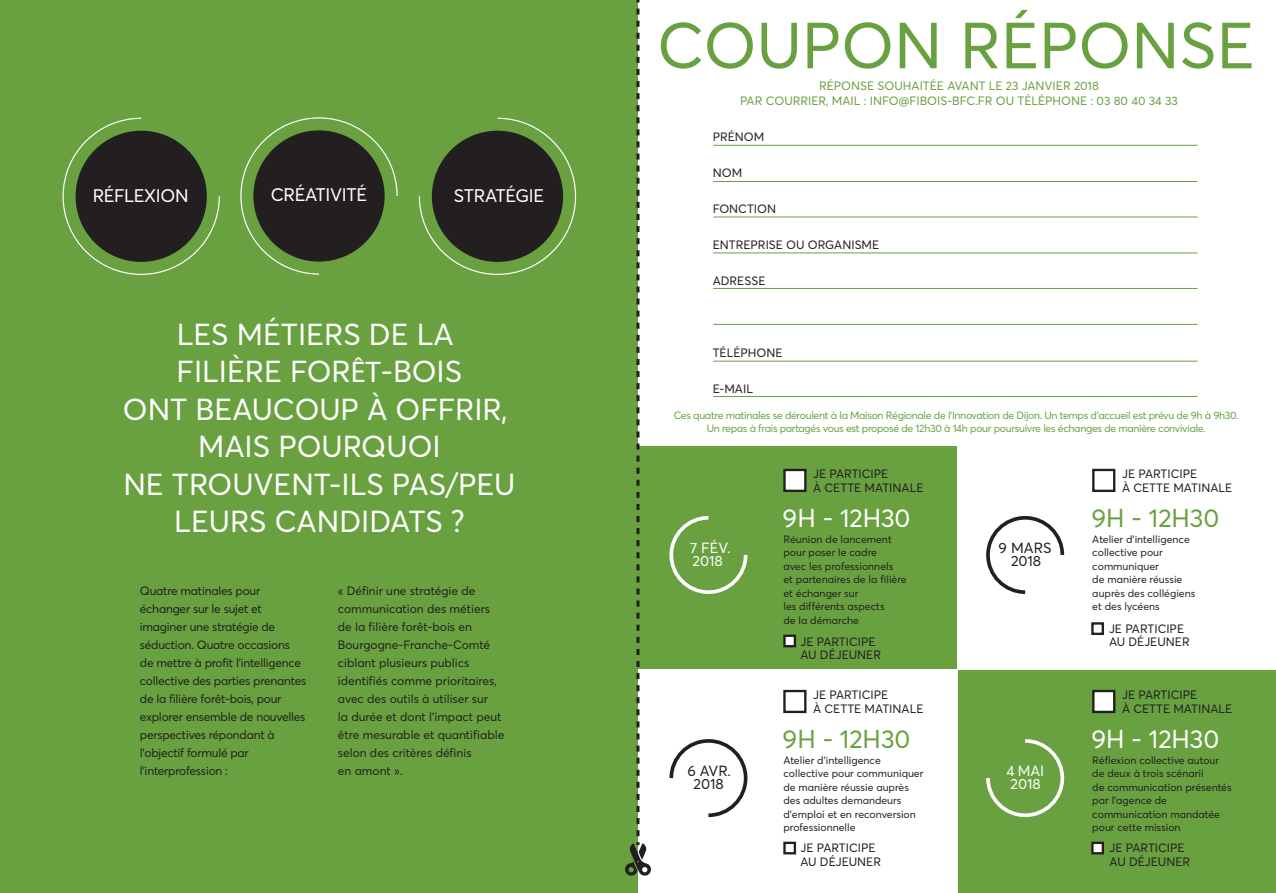
<style>
.page{position:relative;width:1276px;height:893px;background:#fff}
.page>*{position:absolute;margin:0;border:0;box-sizing:border-box;transform-origin:0 0}
.t1{font:64.2px "Averta Demo PE Cutted Demo";color:#69a141}
.t2{font:30px/37.5px "Averta Demo PE Cutted Demo";color:#fff;text-align:center}
.t3{font:25.5px "Averta Demo PE Cutted Demo";color:#fff}
.t4{font:25.5px "Averta Demo PE Cutted Demo";color:#69a141}
.t5{font:18px "Averta Demo PE Cutted Demo";letter-spacing:-.02em;color:#fff}
.t6{font:14.55px/13px "Averta Demo PE Cutted Demo";color:#231f20;text-align:center}
.t7{font:14.55px/13px "Averta Demo PE Cutted Demo";color:#fff}
.t8{font:12px/18px "Averta Demo PE Cutted Demo";color:#231f20}
.t9{font:12px/18px "Averta Demo PE Cutted Demo";letter-spacing:-.02em;color:#231f20}
.t10{font:12px/15px "Averta Demo PE Cutted Demo";color:#69a141;text-align:center}
.t11{font:10.5px/13.5px "Averta Demo PE Cutted Demo";color:#231f20}
.t12{font:10.5px/13.5px "Averta Demo PE Cutted Demo";letter-spacing:-.03em;color:#69a141;text-align:center}
.s1{font-family:"Myriad Pro"}
</style>
<div class="page">
<div style="left:0;top:0;width:638px;height:893px;background:#69a141"></div>
<svg style="left:62px;top:117px;width:158px;height:158px"></svg>
<svg style="left:240px;top:117px;width:158px;height:158px"></svg>
<svg style="left:418px;top:117px;width:159px;height:158px"></svg>
<div style="left:638px;top:446px;width:319px;height:224px;background:#69a141"></div>
<div style="left:957px;top:670px;width:319px;height:223px;background:#69a141"></div>
<svg style="left:669px;top:516px;width:79px;height:78px"></svg>
<svg style="left:986px;top:516px;width:79px;height:78px"></svg>
<svg style="left:669px;top:739px;width:79px;height:79px"></svg>
<svg style="left:986px;top:739px;width:79px;height:79px"></svg>
<div style="left:784px;top:470px;width:21px;height:21px;background:#fff"></div>
<div style="left:783px;top:469px;width:23px;height:23px;border:2px solid #231f20"></div>
<div style="left:784px;top:636px;width:11px;height:10px;background:#fff"></div>
<div style="left:783px;top:635px;width:13px;height:12px;border:2px solid #231f20"></div>
<div style="left:1091px;top:622px;width:13px;height:13px;border:2px solid #231f20"></div>
<div style="left:783px;top:842px;width:13px;height:12px;border:2px solid #231f20"></div>
<div style="left:1092px;top:843px;width:10px;height:10px;background:#fff"></div>
<div style="left:1091px;top:842px;width:13px;height:12px;border:2px solid #231f20"></div>
<div style="left:1093px;top:691px;width:21px;height:21px;background:#fff"></div>
<div style="left:1092px;top:690px;width:23px;height:23px;border:2px solid #231f20"></div>
<div style="left:1092px;top:469px;width:23px;height:23px;border:2px solid #231f20"></div>
<div style="left:783px;top:690px;width:23px;height:23px;border:2px solid #231f20"></div>
<hr style="left:713px;top:145px;width:484px;height:1px;background:#69a141">
<hr style="left:713px;top:181px;width:484px;height:1px;background:#69a141">
<hr style="left:713px;top:217px;width:484px;height:1px;background:#69a141">
<hr style="left:713px;top:253px;width:484px;height:1px;background:#69a141">
<hr style="left:713px;top:288px;width:484px;height:1px;background:#69a141">
<hr style="left:713px;top:396px;width:484px;height:1px;background:#69a141">
<hr style="left:713px;top:324px;width:484px;height:1px;background:#69a141">
<hr style="left:713px;top:361px;width:484px;height:1px;background:#69a141">
<svg style="left:625px;top:0;width:26px;height:876px"></svg>
<h3 class="t5" style="left:93px;top:185px;width:97px">RÉFLEXION</h3>
<h3 class="t5" style="left:271px;top:184px;width:98px">CRÉATIVITÉ</h3>
<h3 class="t5" style="left:454px;top:185px;width:92px">STRATÉGIE</h3>
<h2 class="t2" style="left:123px;top:316px;width:394px">LES MÉTIERS DE LA<br>FILIÈRE FOR<span class="s1">ÊT</span>-BOIS<br>ONT BEAUCOUP À OFFRIR,<br>MAIS POURQUOI<br>NE TROUVENT-ILS PAS/PEU<br>LEURS CANDIDATS ?</h2>
<p class="t9" style="left:140px;top:582px;width:168px">Quatre matinales pour échanger sur le sujet et imaginer une stratégie de séduction. Quatre occasions de mettre à profit l’intelligence collective des parties prenantes de la filière forêt-bois, pour explorer ensemble de nouvelles perspectives répondant à l’objectif formulé par l’interprofession :</p>
<p class="t8" style="left:338px;top:582px;width:168px">« Définir une stratégie de communication des métiers de la filière forêt-bois en<br>Bourgogne-Franche-Comté ciblant plusieurs publics identifiés comme prioritaires, avec des outils à utiliser sur<br>la durée et dont l’impact peut être mesurable et quantifiable selon des critères définis<br>en amont ».</p>
<h1 class="t1" style="left:657px;top:7px;width:599px">COUPON RÉPONSE</h1>
<p class="t10" style="left:740px;top:78px;width:439px">RÉPONSE SOUHAITÉE AVANT LE 23 JANVIER 2018<br>PAR COURRIER, MAIL : INFO@FIBOIS-BFC.FR OU TÉLÉPHONE : 03 80 40 34 33</p>
<p class="t8" style="left:713px;top:128px;width:53px">PRÉNOM</p>
<p class="t8" style="left:713px;top:164px;width:31px">NOM</p>
<p class="t8" style="left:713px;top:200px;width:65px">FONCTION</p>
<p class="t8" style="left:713px;top:236px;width:168px">ENTREPRISE OU ORGANISME</p>
<p class="t8" style="left:713px;top:272px;width:54px">ADRESSE</p>
<p class="t8" style="left:713px;top:344px;width:71px">TÉLÉPHONE</p>
<p class="t8" style="left:713px;top:380px;width:42px">E-MAIL</p>
<p class="t12" style="left:674px;top:409px;width:566px">Ces quatre matinales se déroulent à la Maison Régionale de l’Innovation de Dijon. Un temps d’accueil est prévu de 9h à 9h30.<br>Un repas à frais partagés vous est proposé de 12h30 à 14h pour poursuivre les échanges de manière conviviale.</p>
<p class="t7" style="left:690px;top:541px;width:42px">7 FÉV.<br>2018</p>
<p class="t8" style="left:813px;top:467px;width:112px;line-height:13.5px">JE PARTICIPE<br>À CETTE MATINALE</p>
<h3 class="t3" style="left:782px;top:502px;width:129px">9H - 12H30</h3>
<p class="t11" style="left:783px;top:532px;width:125px">Réunion de lancement pour poser le cadre<br>avec les professionnels<br>et partenaires de la filière et échanger sur<br>les différents aspects<br>de la démarche</p>
<p class="t8" style="left:800px;top:635px;width:82px;line-height:13.5px">JE PARTICIPE<br>AU DÉJEUNER</p>
<p class="t6" style="left:998px;top:541px;width:54px">9 MARS<br>2018</p>
<p class="t8" style="left:813px;top:688px;width:112px;line-height:13.5px">JE PARTICIPE<br>À CETTE MATINALE</p>
<h3 class="t4" style="left:782px;top:723px;width:129px">9H - 12H30</h3>
<p class="t11" style="left:783px;top:753px;width:142px">Atelier d’intelligence collective pour communiquer de manière réussie auprès des adultes demandeurs d’emploi et en reconversion professionnelle</p>
<p class="t6" style="left:687px;top:764px;width:45px">6 AVR.<br>2018</p>
<p class="t7" style="left:1006px;top:764px;width:39px">4 MAI<br>2018</p>
<p class="t8" style="left:1122px;top:467px;width:112px;line-height:13.5px">JE PARTICIPE<br>À CETTE MATINALE</p>
<h3 class="t4" style="left:1091px;top:502px;width:129px">9H - 12H30</h3>
<p class="t11" style="left:1092px;top:532px;width:105px">Atelier d’intelligence collective pour communiquer<br>de manière réussie auprès des collégiens et des lycéens</p>
<p class="t8" style="left:1109px;top:622px;width:82px;line-height:13.5px">JE PARTICIPE<br>AU DÉJEUNER</p>
<p class="t8" style="left:1122px;top:688px;width:112px;line-height:13.5px">JE PARTICIPE<br>À CETTE MATINALE</p>
<h3 class="t3" style="left:1091px;top:723px;width:129px">9H - 12H30</h3>
<p class="t11" style="left:1092px;top:753px;width:141px">Réflexion collective autour de deux à trois scénarii<br>de communication présentés par l’agence de communication mandatée pour cette mission</p>
<p class="t8" style="left:800px;top:841px;width:82px;line-height:13.5px">JE PARTICIPE<br>AU DÉJEUNER</p>
<p class="t8" style="left:1109px;top:841px;width:82px;line-height:13.5px">JE PARTICIPE<br>AU DÉJEUNER</p>
</div>
